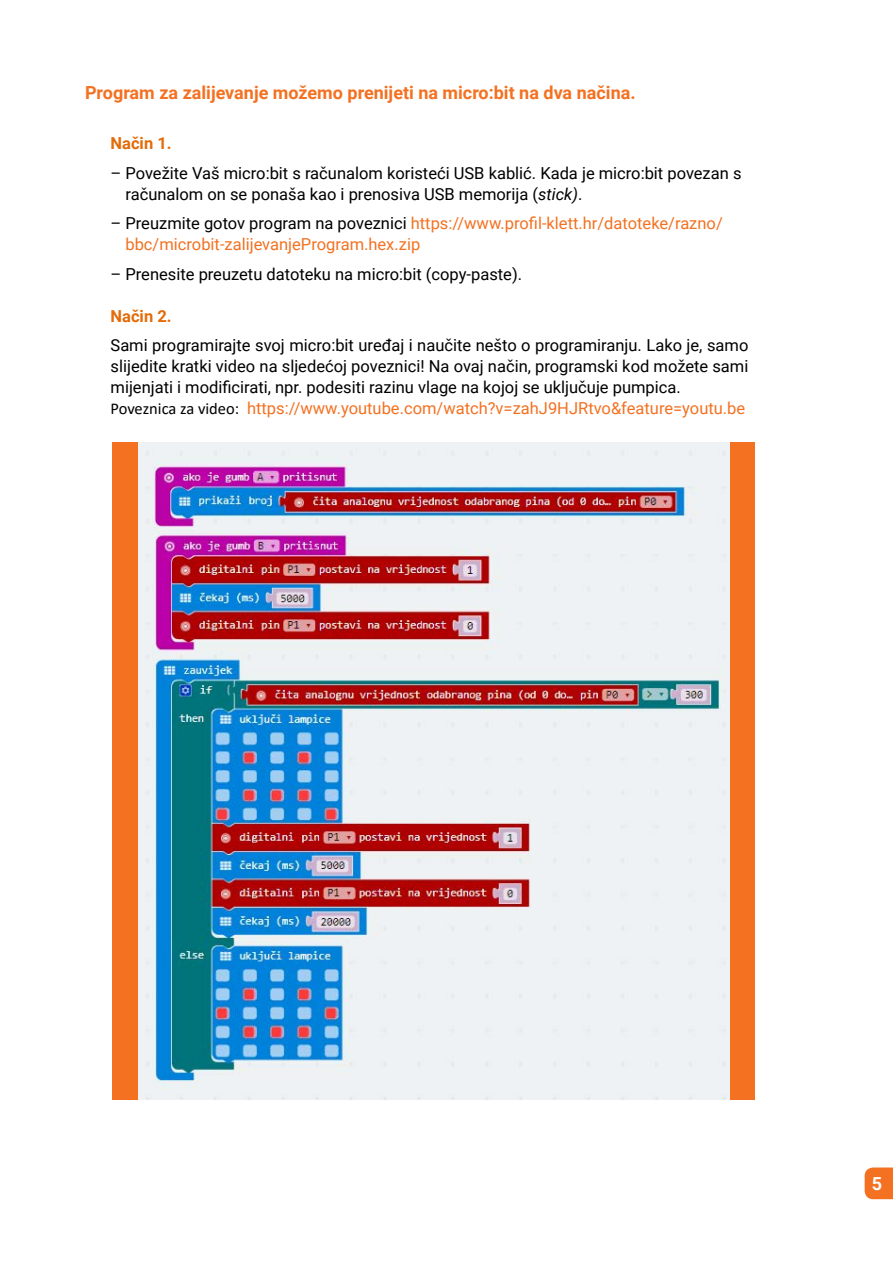
<style>
.page{position:relative;width:893px;height:1263px;background:#fff}
.page>*{position:absolute;margin:0;border:0;box-sizing:border-box;transform-origin:0 0}
.t1{font:700 18px "Roboto";color:#f37121}
.t2{font:700 18px "Roboto";color:#fff}
.t3{font:16.5px/21px "Roboto";color:#000}
.t4{font:16.5px/21px "Roboto";color:#f37121}
.t5{font:700 16.5px "Roboto";color:#e36c0a}
.s1{font-style:italic}
.s2{color:#000}
.s3{font-family:"Calibri"}
.s4{color:#f37121}
</style>
<div class="page">
<div style="left:113px;top:442px;width:642px;height:657px;background:#f37121"></div>
<img style="left:138px;top:442px;width:592px;height:657px">
<svg style="left:865px;top:1167px;width:28px;height:32px"></svg>
<p class="t1" style="left:85px;top:80px;width:552px">Program za zalijevanje možemo prenijeti na micro:bit na dva načina.</p>
<p class="t5" style="left:111px;top:132px;width:63px">Način 1.</p>
<p class="t3" style="left:125px;top:162px;width:617px;text-indent:-15px">– Povežite Vaš micro:bit s računalom koristeći USB kablić. Kada je micro:bit povezan s računalom on se ponaša kao i prenosiva USB memorija (<span class="s1">stick)</span>.</p>
<p class="t4" style="left:125px;top:212px;width:599px;text-indent:-15px"><span class="s2">– Preuzmite gotov program na poveznici</span> https://www.profil-klett.hr/datoteke/razno/ bbc/microbit-zalijevanjeProgram.hex.zip</p>
<p class="t3" style="left:111px;top:263px;width:413px">– Prenesite preuzetu datoteku na micro:bit (copy-paste).</p>
<p class="t5" style="left:111px;top:304px;width:63px">Način 2.</p>
<p class="t3" style="left:111px;top:334px;width:639px">Sami programirajte svoj micro:bit uređaj i naučite nešto o programiranju. Lako je, samo slijedite kratki video na sljedećoj poveznici! Na ovaj način, programski kod možete sami mijenjati i modificirati, npr. podesiti razinu vlage na kojoj se uključuje pumpica.<br><span class="s3">Poveznica za video:</span> <span class="s4">https://www.youtube.com/watch?v=zahJ9HJRtvo&amp;feature=youtu.be</span></p>
<p class="t2" style="left:872px;top:1170px;width:12px">5</p>
</div>
